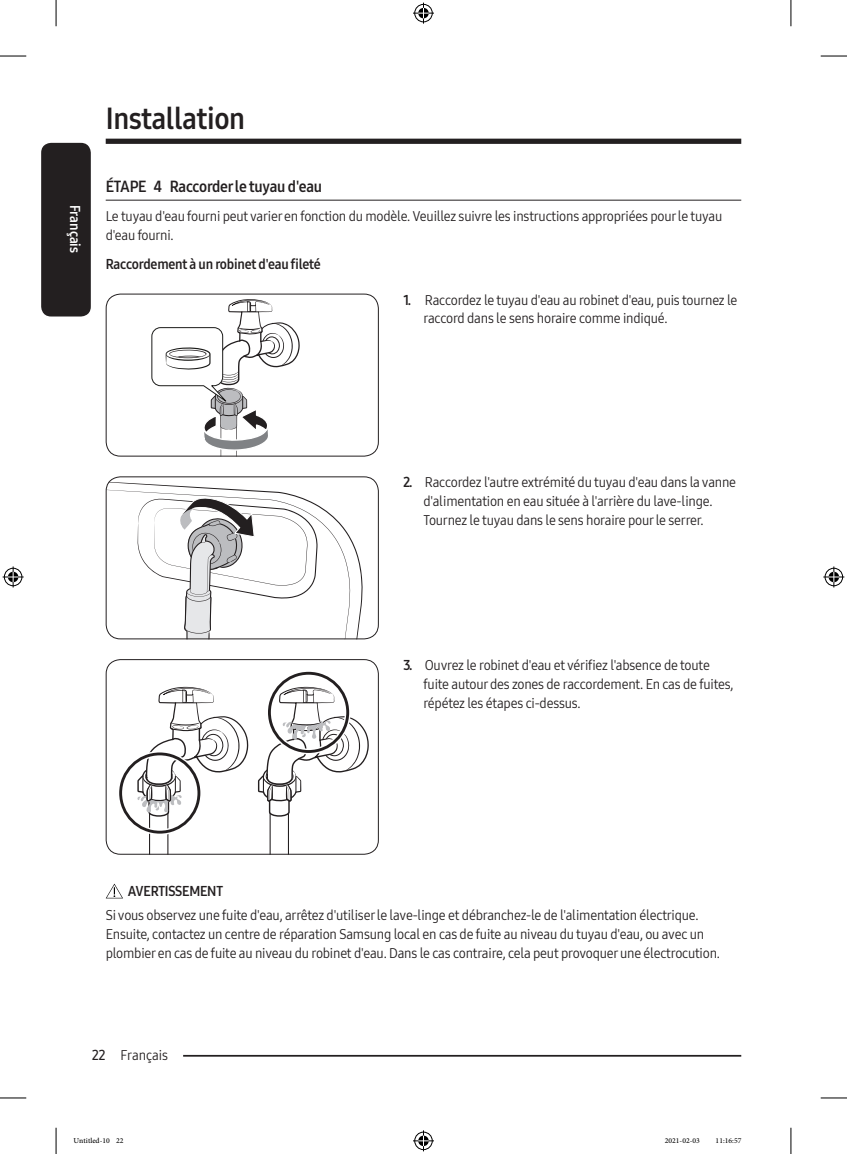
<style>
.page{position:relative;width:847px;height:1154px;background:#fff}
.page>*{position:absolute;margin:0;border:0;box-sizing:border-box;transform-origin:0 0}
.t1{font:29.75px "Samsung One 700 C";letter-spacing:-.01em;color:#231f20}
.t2{font:15.75px "Samsung One 700 C";letter-spacing:-.015em;color:#231f20}
.t3{font:14px/18.9px "Samsung One 400 C";letter-spacing:-.015em;color:#231f20}
.DL_DT_Icon{font:14px "Samsung One 700 C";letter-spacing:-.015em;color:#231f20}
.t4{font:14px "Samsung One 700 C";color:#fff}
.t5{font:10.5px "Adobe Arabic";color:#000}
.s1{font-family:"Samsung One 700 C"}
.s2{font-family:"Samsung One 600 C"}
</style>
<div class="page">
<div style="left:41px;top:143px;width:50px;height:173px;background:#231f20;border-radius:10px"></div>
<div style="left:106px;top:139px;width:635px;height:5px;background:#231f20"></div>
<hr style="left:135px;top:1055px;width:606px;height:1px;background:#231f20">
<div style="left:106px;top:1045px;width:77px;height:17px;background:#fff"></div>
<hr style="left:106px;top:200px;width:635px;height:1px;background:#231f20">
<svg style="left:151px;top:299px;width:149px;height:155px"></svg>
<div style="left:106px;top:294px;width:272px;height:162px;border:1px solid #231f20;border-radius:14px"></div>
<svg style="left:106px;top:481px;width:257px;height:156px"></svg>
<svg style="left:106px;top:489px;width:244px;height:150px"></svg>
<div style="left:106px;top:476px;width:272px;height:163px;border:1px solid #231f20;border-radius:14px"></div>
<svg style="left:137px;top:686px;width:112px;height:167px"></svg>
<div style="left:118px;top:751px;width:84px;height:84px;border:6px solid #fff;border-radius:50%"></div>
<div style="left:119px;top:752px;width:81px;height:81px;border:3px solid #231f20;border-radius:50%"></div>
<svg style="left:258px;top:686px;width:112px;height:169px"></svg>
<div style="left:106px;top:659px;width:272px;height:196px;border:1px solid #231f20;border-radius:14px"></div>
<svg style="left:106px;top:883px;width:17px;height:15px"></svg>
<svg style="left:0;top:56px;width:26px;height:1px"></svg>
<svg style="left:820px;top:56px;width:26px;height:1px"></svg>
<svg style="left:0;top:1097px;width:26px;height:1px"></svg>
<svg style="left:820px;top:1097px;width:26px;height:1px"></svg>
<svg style="left:56px;top:0;width:1px;height:26px"></svg>
<svg style="left:56px;top:1128px;width:1px;height:26px"></svg>
<svg style="left:790px;top:0;width:1px;height:26px"></svg>
<svg style="left:790px;top:1128px;width:1px;height:26px"></svg>
<svg style="left:413px;top:3px;width:21px;height:21px"></svg>
<svg style="left:413px;top:1130px;width:21px;height:21px"></svg>
<svg style="left:3px;top:566px;width:21px;height:21px"></svg>
<svg style="left:823px;top:566px;width:21px;height:21px"></svg>
<p class="t4" style="left:84px;top:205px;width:50px;rotate:90deg">Français</p>
<h1 class="t1" style="left:106px;top:98px;width:141px">Installation</h1>
<p class="t2" style="left:106px;top:176px;width:218px">ÉTAPE 4 Raccorder le tuyau d'eau</p>
<p class="t3" style="left:106px;top:207px;width:618px">Le tuyau d'eau fourni peut varier en fonction du modèle. Veuillez suivre les instructions appropriées pour le tuyau d'eau fourni.</p>
<h4 class="DL_DT_Icon" style="left:106px;top:254px;width:216px">Raccordement à un robinet d'eau fileté</h4>
<p class="t3" style="left:423px;top:290px;width:315px;text-indent:-20px"><span class="s1">1.</span> Raccordez le tuyau d'eau au robinet d'eau, puis tournez le raccord dans le sens horaire comme indiqué.</p>
<p class="t3" style="left:423px;top:473px;width:314px;text-indent:-20px"><span class="s1">2.</span> Raccordez l'autre extrémité du tuyau d'eau dans la vanne d'alimentation en eau située à l'arrière du lave-linge.<br>Tournez le tuyau dans le sens horaire pour le serrer.</p>
<p class="t3" style="left:423px;top:655px;width:311px;text-indent:-20px"><span class="s1">3.</span> Ouvrez le robinet d'eau et vérifiez l'absence de toute fuite autour des zones de raccordement. En cas de fuites, répétez les étapes ci-dessus.</p>
<p class="DL_DT_Icon" style="left:128px;top:881px;width:97px">AVERTISSEMENT</p>
<p class="t3" style="left:106px;top:905px;width:615px">Si vous observez une fuite d'eau, arrêtez d'utiliser le lave-linge et débranchez-le de l'alimentation électrique.<br>Ensuite, contactez un centre de réparation Samsung local en cas de fuite au niveau du tuyau d'eau, ou avec un plombier en cas de fuite au niveau du robinet d'eau. Dans le cas contraire, cela peut provoquer une électrocution.</p>
<p class="t3" style="left:92px;top:1045px;width:77px"><span class="s2">22</span> Français</p>
<p class="t5" style="left:74px;top:1133px;width:51px">Untitled-10 22</p>
<p class="t5" style="left:664px;top:1133px;width:37px">2021-02-03</p>
<p class="t5" style="left:715px;top:1133px;width:27px">11:16:57</p>
</div>
